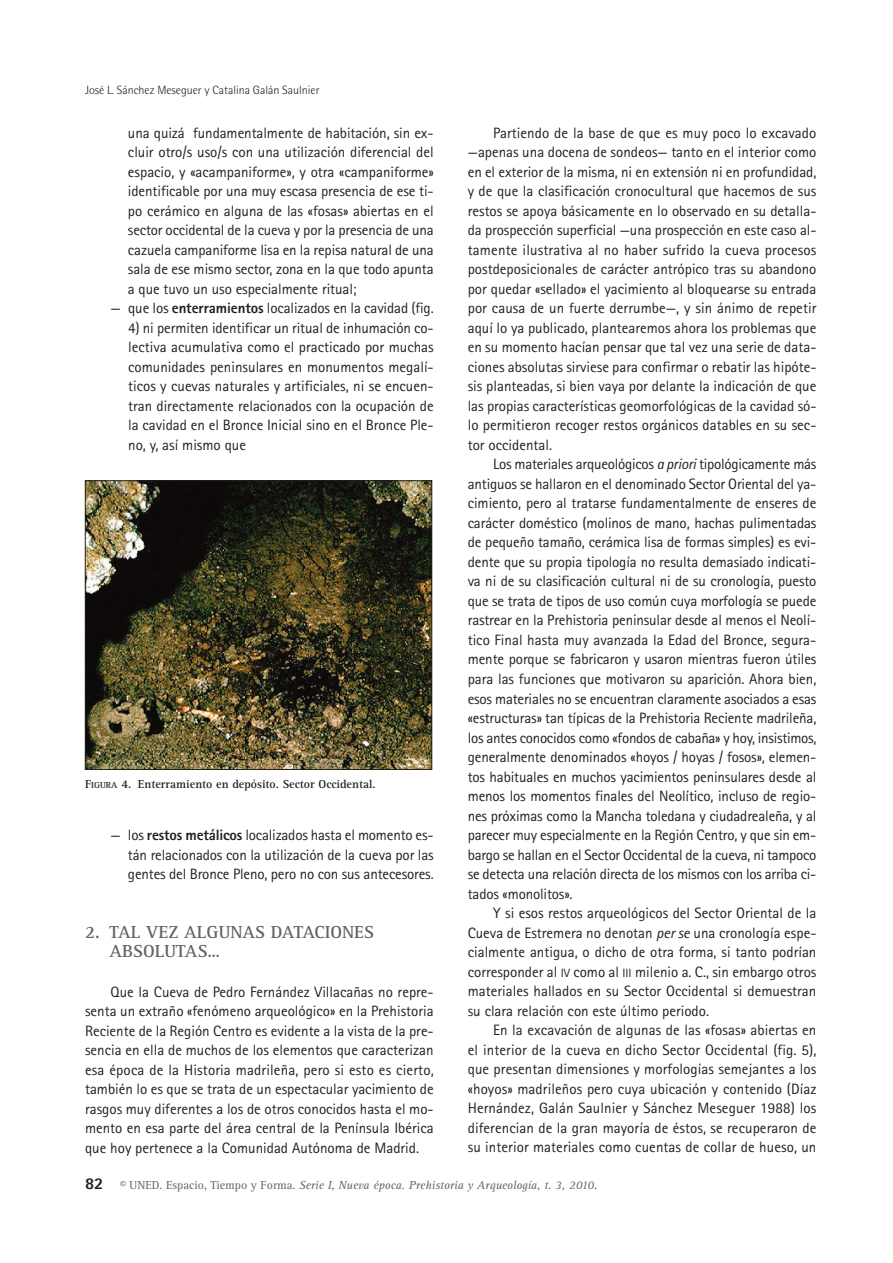
<style>
.page{position:relative;width:893px;height:1263px;background:#fff}
.page>*{position:absolute;margin:0;border:0;box-sizing:border-box;transform-origin:0 0}
.t1{font:700 18px/19.5px "Rotis Serif";color:#636366}
.t2{font:15px/19.5px "Rotis Sans Serif";color:#231f20;text-align:justify}
.t3{font:italic 12px "Rotis Serif";color:#636366}
.t4{font:700 12px "Rotis Serif";color:#231f20}
.t5{font:300 12px "Rotis Semi Sans";color:#231f20}
.s1{font-weight:800}
.s2{font-size:9px}
.s3{font-style:italic}
.s4{font-size:12px}
.s5{font-family:"Rotis Sans Serif";font-weight:800;font-style:normal;font-size:16.5px;color:#231f20}
.s6{font-style:normal}
</style>
<div class="page">
<img style="left:87px;top:482px;width:343px;height:286px">
<div style="left:85px;top:480px;width:347px;height:290px;border:1px solid #231f20"></div>
<p class="t5" style="left:85px;top:86px;width:236px">José L. Sánchez Meseguer y Catalina Galán Saulnier</p>
<p class="t2" style="left:128px;top:125px;width:307px">una quizá fundamentalmente de habitación, sin ex&shy;cluir otro/s uso/s con una utilización diferencial del espacio, y «acampaniforme», y otra «campaniforme» identificable por una muy escasa presencia de ese ti&shy;po cerámico en alguna de las «fosas» abiertas en el sector occidental de la cueva y por la presencia de una cazuela campaniforme lisa en la repisa natural de una sala de ese mismo sector, zona en la que todo apunta a que tuvo un uso especialmente ritual;</p>
<p class="t2" style="left:111px;top:300px;width:325px">— que los <span class="s1">enterramientos</span> localizados en la cavidad (fig.</p>
<p class="t2" style="left:128px;top:320px;width:307px">4) ni permiten identificar un ritual de inhumación co&shy;lectiva acumulativa como el practicado por muchas comunidades peninsulares en monumentos megalí&shy;ticos y cuevas naturales y artificiales, ni se encuen&shy;tran directamente relacionados con la ocupación de la cavidad en el Bronce Inicial sino en el Bronce Ple&shy;no, y, así mismo que</p>
<p class="t4" style="left:85px;top:780px;width:292px">F<span class="s2">IGURA</span> 4. Enterramiento en depósito. Sector Occidental.</p>
<p class="t2" style="left:128px;top:827px;width:307px;text-indent:-17px">— los <span class="s1">restos metálicos</span> localizados hasta el momento es&shy;tán relacionados con la utilización de la cueva por las gentes del Bronce Pleno, pero no con sus antecesores.</p>
<p class="t1" style="left:110px;top:924px;width:266px;text-indent:-25px">2. TAL VEZ ALGUNAS DATACIONES<br>ABSOLUTAS…</p>
<p class="t2" style="left:85px;top:983px;width:350px;text-indent:26px">Que la Cueva de Pedro Fernández Villacañas no repre&shy;senta un extraño «fenómeno arqueológico» en la Prehistoria Reciente de la Región Centro es evidente a la vista de la pre&shy;sencia en ella de muchos de los elementos que caracterizan esa época de la Historia madrileña, pero si esto es cierto, también lo es que se trata de un espectacular yacimiento de rasgos muy diferentes a los de otros conocidos hasta el mo&shy;mento en esa parte del área central de la Península Ibérica que hoy pertenece a la Comunidad Autónoma de Madrid.</p>
<p class="t2" style="left:468px;top:125px;width:350px;text-indent:26px">Partiendo de la base de que es muy poco lo excavado —apenas una docena de sondeos— tanto en el interior como en el exterior de la misma, ni en extensión ni en profundidad, y de que la clasificación cronocultural que hacemos de sus restos se apoya básicamente en lo observado en su detalla&shy;da prospección superficial —una prospección en este caso al&shy;tamente ilustrativa al no haber sufrido la cueva procesos postdeposicionales de carácter antrópico tras su abandono por quedar «sellado» el yacimiento al bloquearse su entrada por causa de un fuerte derrumbe—, y sin ánimo de repetir aquí lo ya publicado, plantearemos ahora los problemas que en su momento hacían pensar que tal vez una serie de data&shy;ciones absolutas sirviese para confirmar o rebatir las hipóte&shy;sis planteadas, si bien vaya por delante la indicación de que las propias características geomorfológicas de la cavidad só&shy;lo permitieron recoger restos orgánicos datables en su sec&shy;tor occidental.</p>
<p class="t2" style="left:468px;top:456px;width:350px;text-indent:26px">Los materiales arqueológicos <span class="s3">a priori</span> tipológicamente más antiguos se hallaron en el denominado Sector Oriental del ya&shy;cimiento, pero al tratarse fundamentalmente de enseres de carácter doméstico (molinos de mano, hachas pulimentadas de pequeño tamaño, cerámica lisa de formas simples) es evi&shy;dente que su propia tipología no resulta demasiado indicati&shy;va ni de su clasificación cultural ni de su cronología, puesto que se trata de tipos de uso común cuya morfología se puede rastrear en la Prehistoria peninsular desde al menos el Neolí&shy;tico Final hasta muy avanzada la Edad del Bronce, segura&shy;mente porque se fabricaron y usaron mientras fueron útiles para las funciones que motivaron su aparición. Ahora bien, esos materiales no se encuentran claramente asociados a esas «estructuras» tan típicas de la Prehistoria Reciente madrileña, los antes conocidos como «fondos de cabaña» y hoy, insistimos, generalmente denominados «hoyos / hoyas / fosos», elemen&shy;tos habituales en muchos yacimientos peninsulares desde al menos los momentos finales del Neolítico, incluso de regio&shy;nes próximas como la Mancha toledana y ciudadrealeña, y al parecer muy especialmente en la Región Centro, y que sin em&shy;bargo se hallan en el Sector Occidental de la cueva, ni tampoco se detecta una relación directa de los mismos con los arriba ci&shy;tados «monolitos».</p>
<p class="t2" style="left:468px;top:905px;width:350px;text-indent:26px">Y si esos restos arqueológicos del Sector Oriental de la Cueva de Estremera no denotan <span class="s3">per se</span> una cronología espe&shy;cialmente antigua, o dicho de otra forma, si tanto podrían corresponder al <span class="s4">IV</span> como al <span class="s4">III</span> milenio a. C., sin embargo otros materiales hallados en su Sector Occidental si demuestran su clara relación con este último periodo.</p>
<p class="t2" style="left:468px;top:1022px;width:350px;text-indent:26px">En la excavación de algunas de las «fosas» abiertas en el interior de la cueva en dicho Sector Occidental (fig. 5), que presentan dimensiones y morfologías semejantes a los «hoyos» madrileños pero cuya ubicación y contenido (Díaz Hernández, Galán Saulnier y Sánchez Meseguer 1988) los diferencian de la gran mayoría de éstos, se recuperaron de su interior materiales como cuentas de collar de hueso, un</p>
<p class="t3" style="left:85px;top:1181px;width:514px"><span class="s5">82</span> <span class="s6">© UNED. Espacio, Tiempo y Forma.</span> Serie I, Nueva época. Prehistoria y Arqueología, t. 3, 2010.</p>
</div>
